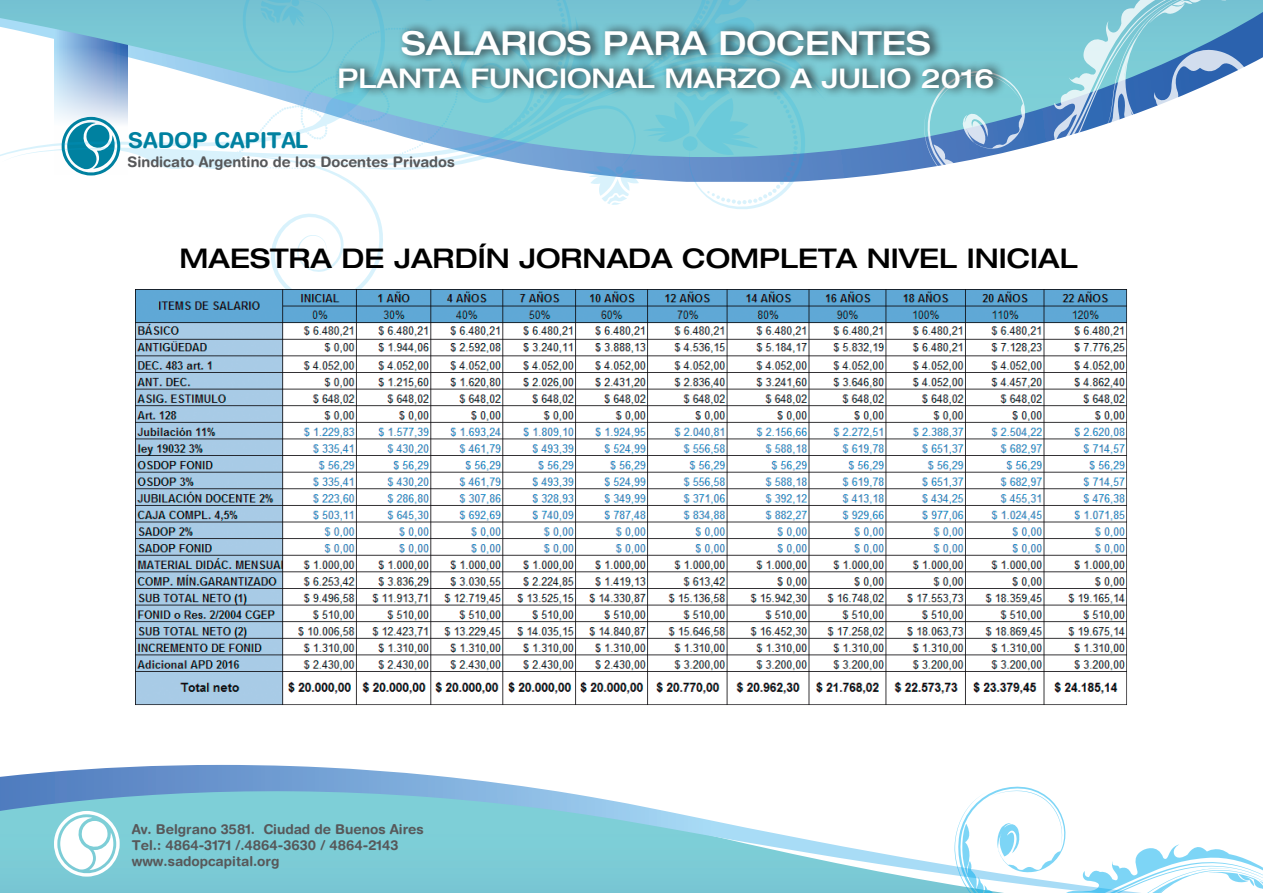
<style>
.page{position:relative;width:1263px;height:893px;background:#fff}
.page>*{position:absolute;margin:0;border:0;box-sizing:border-box;transform-origin:0 0}
.t1{font:500 expanded 33px "Helvetica 63";color:#fff}
.t2{font:500 expanded 27px "Helvetica 63";color:#000}
.t3{font:500 expanded 27px "Helvetica 63";color:#fff}
.t4{font:700 21.9px "Helvetica Rounded";color:#0081a0}
.t5{font:700 14.55px "Helvetica Rounded";color:#57585a}
.t6{font:700 13.65px/16.4px "Helvetica Rounded";color:#57585a}
</style>
<div class="page">
<svg style="left:826px;top:0;width:437px;height:157px;background:#79c0d3"></svg>
<svg style="left:923px;top:0;width:170px;height:169px;background:#8ac1d7"></svg>
<svg style="left:934px;top:74px;width:87px;height:33px"></svg>
<svg style="left:1093px;top:0;width:166px;height:157px"></svg>
<svg style="left:0;top:0;width:574px;height:290px"></svg>
<svg style="left:311px;top:0;width:515px;height:211px"></svg>
<svg style="left:234px;top:0;width:588px;height:205px"></svg>
<svg style="left:0;top:765px;width:948px;height:128px"></svg>
<svg style="left:54px;top:811px;width:66px;height:66px"></svg>
<svg style="left:948px;top:786px;width:315px;height:107px"></svg>
<img style="left:135px;top:290px;width:992px;height:415px">
<svg style="left:335px;top:22px;width:671px;height:75px;background:#65a4ad"></svg>
<h3 class="t4" style="left:128px;top:127px;width:182px">SADOP CAPITAL</h3>
<p class="t1" style="left:401px;top:23px;width:531px">SALARIOS PARA DOCENTES</p>
<p class="t3" style="left:337px;top:61px;width:658px">PLANTA FUNCIONAL MARZO A JULIO 2016</p>
<p class="t5" style="left:127px;top:153px;width:329px">Sindicato Argentino de los Docentes Privados</p>
<p class="t2" style="left:180px;top:242px;width:899px">MAESTRA DE JARDÍN JORNADA COMPLETA NIVEL INICIAL</p>
<p class="t6" style="left:132px;top:820px;width:294px">Av. Belgrano 3581. Ciudad de Buenos Aires<br>Tel.: 4864-3171 /.4864-3630 / 4864-2143 www.sadopcapital.org</p>
</div>
